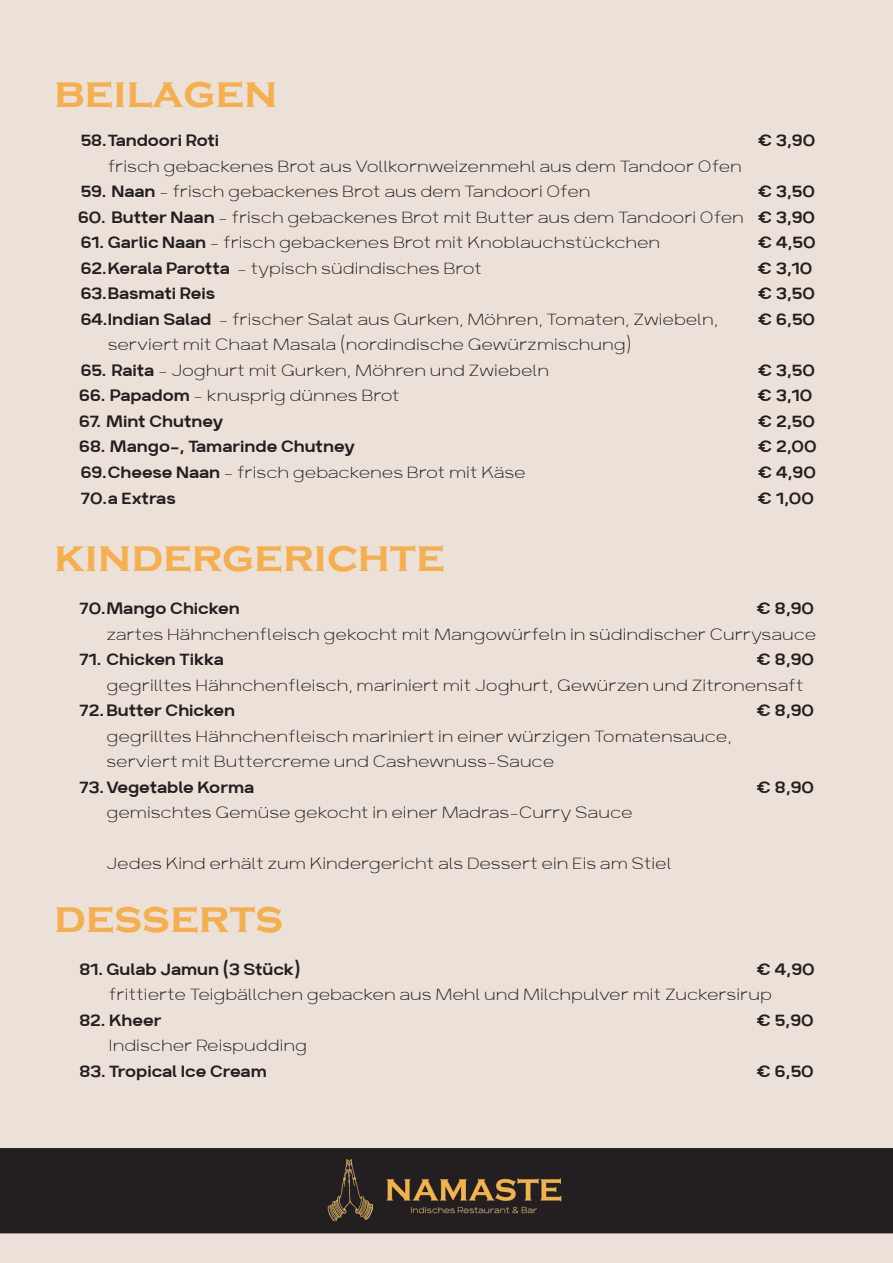
<style>
.page{position:relative;width:893px;height:1263px;background:#ebe1d8}
.page>*{position:absolute;margin:0;border:0;box-sizing:border-box;transform-origin:0 0}
.t1{font:700 45px "Copperplate Gothic";color:#f6af4e}
.t2{font:100 19.5px/25.5px "Breul Grotesk A";color:#231f20}
.t3{font:300 19.5px "Breul Grotesk A";color:#231f20}
.s1{font-weight:300}
</style>
<div class="page">
<div style="left:0;top:1148px;width:893px;height:85px;background:#231f20"></div>
<img style="left:297px;top:1154px;width:299px;height:74px">
<p class="t1" style="left:54px;top:67px;width:225px">beilagen</p>
<p class="t3" style="left:81px;top:128px;width:140px">58.Tandoori Roti</p>
<p class="t3" style="left:757px;top:128px;width:59px">€ 3,90</p>
<p class="t2" style="left:108px;top:153px;width:636px">frisch gebackenes Brot aus Vollkornweizenmehl aus dem Tandoor Ofen</p>
<p class="t2" style="left:81px;top:179px;width:511px"><span class="s1">59. Naan</span> - frisch gebackenes Brot aus dem Tandoori Ofen</p>
<p class="t3" style="left:757px;top:179px;width:59px">€ 3,50</p>
<p class="t2" style="left:78px;top:204px;width:739px"><span class="s1">60. Butter Naan</span> - frisch gebackenes Brot mit Butter aus dem Tandoori Ofen <span class="s1">€ 3,90</span></p>
<p class="t2" style="left:81px;top:230px;width:581px"><span class="s1">61. Garlic Naan</span> - frisch gebackenes Brot mit Knoblauchstückchen</p>
<p class="t3" style="left:757px;top:230px;width:60px">€ 4,50</p>
<p class="t2" style="left:81px;top:255px;width:403px"><span class="s1">62.Kerala Parotta</span> - typisch südindisches Brot</p>
<p class="t3" style="left:757px;top:256px;width:57px">€ 3,10</p>
<p class="t3" style="left:81px;top:281px;width:136px">63.Basmati Reis</p>
<p class="t3" style="left:757px;top:281px;width:59px">€ 3,50</p>
<p class="t2" style="left:81px;top:306px;width:639px"><span class="s1">64.Indian Salad</span> - frischer Salat aus Gurken, Möhren, Tomaten, Zwiebeln,</p>
<p class="t3" style="left:757px;top:307px;width:59px">€ 6,50</p>
<p class="t2" style="left:108px;top:332px;width:525px">serviert mit Chaat Masala (nordindische Gewürzmischung)</p>
<p class="t2" style="left:81px;top:357px;width:470px"><span class="s1">65. Raita</span> - Joghurt mit Gurken, Möhren und Zwiebeln</p>
<p class="t3" style="left:757px;top:358px;width:59px">€ 3,50</p>
<p class="t2" style="left:79px;top:383px;width:322px"><span class="s1">66. Papadom</span> - knusprig dünnes Brot</p>
<p class="t3" style="left:757px;top:383px;width:57px">€ 3,10</p>
<p class="t3" style="left:79px;top:409px;width:146px">67. Mint Chutney</p>
<p class="t3" style="left:757px;top:409px;width:59px">€ 2,50</p>
<p class="t3" style="left:79px;top:434px;width:277px">68. Mango-, Tamarinde Chutney</p>
<p class="t3" style="left:757px;top:434px;width:61px">€ 2,00</p>
<p class="t2" style="left:81px;top:459px;width:446px"><span class="s1">69.Cheese Naan</span> - frisch gebackenes Brot mit Käse</p>
<p class="t3" style="left:757px;top:460px;width:60px">€ 4,90</p>
<p class="t3" style="left:81px;top:485px;width:97px">70.a Extras</p>
<p class="t3" style="left:757px;top:485px;width:58px">€ 1,00</p>
<p class="t1" style="left:54px;top:532px;width:392px">kindergerichte</p>
<p class="t3" style="left:80px;top:596px;width:162px">70.Mango Chicken</p>
<p class="t2" style="left:107px;top:596px;width:711px;text-align:right"><span class="s1">€ 8,90<br></span>zartes Hähnchenfleisch gekocht mit Mangowürfeln in südindischer Currysauce</p>
<p class="t3" style="left:80px;top:647px;width:146px">71. Chicken Tikka</p>
<p class="t2" style="left:107px;top:647px;width:709px;text-indent:649px"><span class="s1">€ 8,90 </span>gegrilltes Hähnchenfleisch, mariniert mit Joghurt, Gewürzen und Zitronensaft</p>
<p class="t3" style="left:80px;top:698px;width:157px">72.Butter Chicken</p>
<p class="t3" style="left:756px;top:698px;width:60px">€ 8,90</p>
<p class="t2" style="left:107px;top:723px;width:627px">gegrilltes Hähnchenfleisch mariniert in einer würzigen Tomatensauce, serviert mit Buttercreme und Cashewnuss-Sauce</p>
<p class="t3" style="left:80px;top:775px;width:176px">73.Vegetable Korma</p>
<p class="t3" style="left:756px;top:775px;width:60px">€ 8,90</p>
<p class="t2" style="left:107px;top:800px;width:527px">gemischtes Gemüse gekocht in einer Madras-Curry Sauce</p>
<p class="t2" style="left:107px;top:851px;width:566px">Jedes Kind erhält zum Kindergericht als Dessert ein Eis am Stiel</p>
<p class="t1" style="left:54px;top:892px;width:231px">desserts</p>
<p class="t3" style="left:80px;top:956px;width:222px">81. Gulab Jamun (3 Stück)</p>
<p class="t2" style="left:109px;top:956px;width:707px;text-indent:647px"><span class="s1">€ 4,90 </span>frittierte Teigbällchen gebacken aus Mehl und Milchpulver mit Zuckersirup</p>
<p class="t3" style="left:80px;top:1007px;width:83px">82. Kheer</p>
<p class="t3" style="left:756px;top:1007px;width:59px">€ 5,90</p>
<p class="t2" style="left:109px;top:1032px;width:200px">Indischer Reispudding</p>
<p class="t3" style="left:80px;top:1058px;width:189px">83. Tropical Ice Cream</p>
<p class="t3" style="left:756px;top:1058px;width:59px">€ 6,50</p>
</div>
